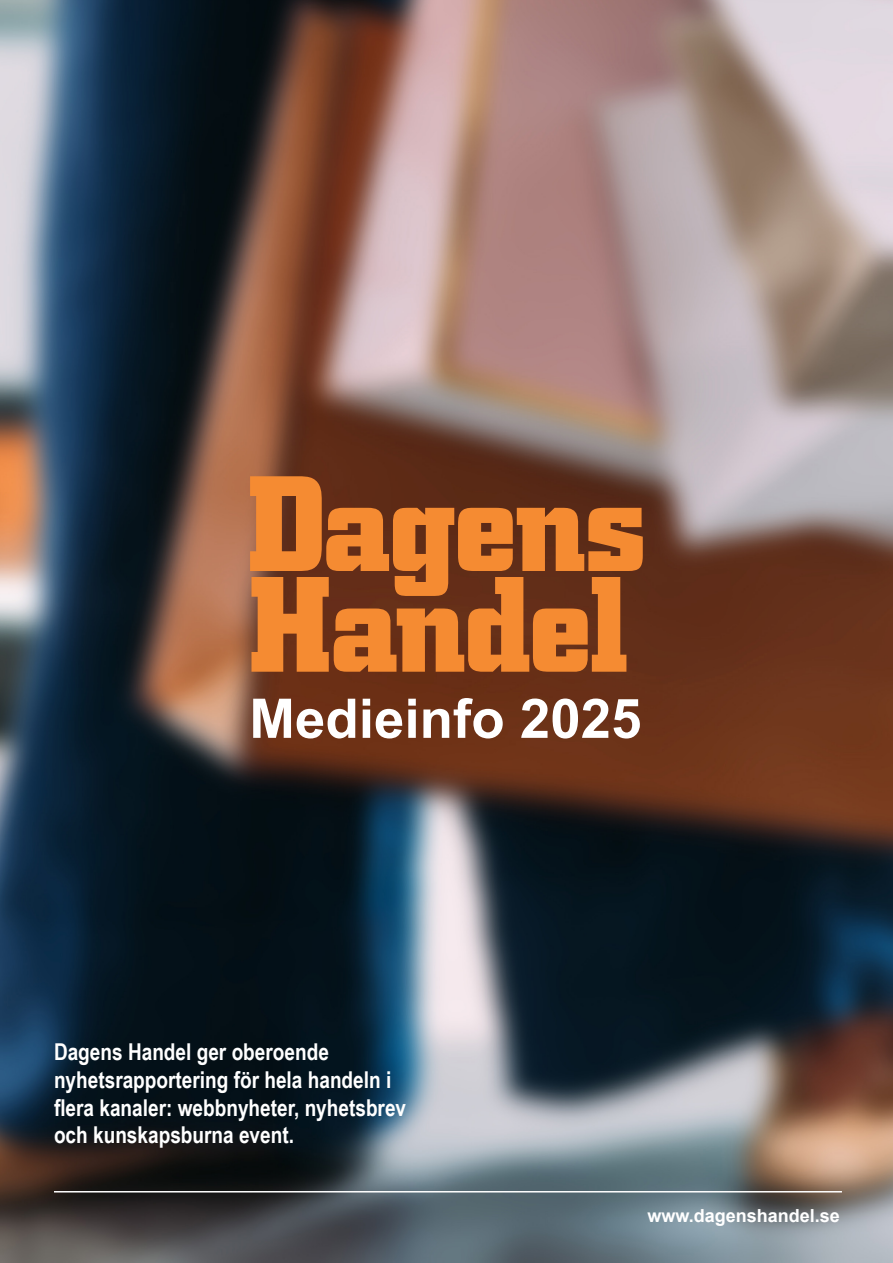
<style>
.page{position:relative;width:893px;height:1263px;background:#fff}
.page>*{position:absolute;margin:0;border:0;box-sizing:border-box;transform-origin:0 0}
.t1{font:700 54.75px "Arial";color:#fff}
.t2{font:700 23.25px/27.9px "Arial Narrow";color:#fff}
.t3{font:700 18px "Arial";color:#fff}
</style>
<div class="page">
<img style="left:0;top:0;width:893px;height:1263px">
<svg style="left:250px;top:476px;width:393px;height:196px;background:#b46227"></svg>
<hr style="left:54px;top:1191px;width:788px;height:1px;background:#fff">
<p class="t1" style="left:249px;top:680px;width:394px">Medieinfo 2025</p>
<p class="t2" style="left:54px;top:1036px;width:354px">Dagens Handel ger oberoende nyhetsrapportering för hela handeln i flera kanaler: webbnyheter, nyhetsbrev och kunskapsburna event.</p>
<p class="t3" style="left:647px;top:1203px;width:194px">www.dagenshandel.se</p>
</div>
